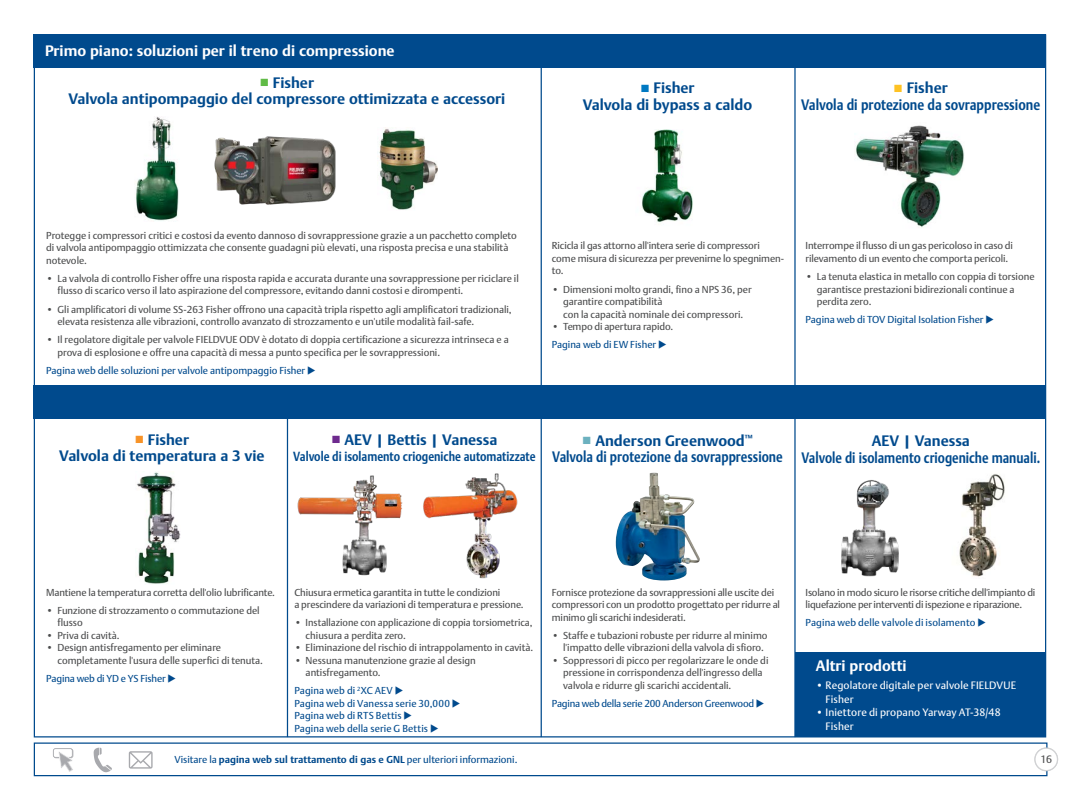
<style>
.page{position:relative;width:1080px;height:810px;background:#fff}
.page>*{position:absolute;margin:0;border:0;box-sizing:border-box;transform-origin:0 0}
.t1{font:700 15px "DTL Argo T";color:#004a8d}
.t2{font:700 15px "DTL Argo T";color:#fff}
.t3{font:700 15px "DTL Argo T";color:#004a8d;scale:.81 1}
.t4{font:700 15px "DTL Argo T";color:#004a8d;scale:.85 1}
.t5{font:700 15px "DTL Argo T";color:#004a8d;scale:.82 1}
.t6{font:700 13.12px "DTL Argo T";color:#004a8d;scale:.83 1}
.t7{font:10.62px/13.8px "DTL Argo T";letter-spacing:.01em;color:#fff}
.t8{font:10.62px "DTL Argo T";color:#4b4c4d}
.t9{font:10px/12.5px "DTL Argo T";letter-spacing:-.005em;color:#4b4c4d}
.Differentiator_Box_t{font:10px "DTL Argo T";color:#004a8d}
.Differentiator_Box_t-2{font:10px "DTL Argo T";letter-spacing:-.02em;color:#004a8d}
.Differentiator_Box_l{font:10px "DTL Argo T";color:#004a8d}
.s1{color:#60bb46}
.s2{color:#0079c2}
.s3{color:#fec224}
.s4{color:#f79328}
.s5{color:#6e2a8e}
.s6{color:#6cb1bf}
.s7{font-weight:700}
</style>
<div class="page">
<svg style="left:94px;top:748px;width:18px;height:24px"></svg>
<svg style="left:129px;top:751px;width:24px;height:18px"></svg>
<svg style="left:53px;top:748px;width:21px;height:24px"></svg>
<div style="left:34px;top:742px;width:1014px;height:34px;border:1px solid #004a8d"></div>
<div style="left:1035px;top:748px;width:23px;height:23px;background:#fff;border-radius:50%"></div>
<div style="left:1034px;top:747px;width:24px;height:24px;border:1px solid #d1d2d4;border-radius:50%"></div>
<div style="left:34px;top:34px;width:1012px;height:34px;background:#004a8d"></div>
<div style="left:34px;top:385px;width:1012px;height:34px;background:#004a8d"></div>
<hr style="left:287px;top:414px;width:1px;height:323px;background:#004a8d">
<hr style="left:541px;top:414px;width:1px;height:323px;background:#004a8d">
<hr style="left:794px;top:414px;width:2px;height:323px;background:#004a8d">
<img style="left:641px;top:129px;width:52px;height:93px">
<hr style="left:541px;top:67px;width:1px;height:324px;background:#004a8d">
<hr style="left:794px;top:67px;width:2px;height:324px;background:#004a8d">
<img style="left:214px;top:136px;width:122px;height:69px">
<img style="left:136px;top:116px;width:43px;height:105px">
<img style="left:377px;top:127px;width:61px;height:83px">
<div style="left:795px;top:652px;width:251px;height:85px;background:#004a8d"></div>
<img style="left:137px;top:472px;width:44px;height:112px">
<img style="left:856px;top:125px;width:108px;height:102px">
<img style="left:616px;top:473px;width:84px;height:108px">
<img style="left:423px;top:473px;width:95px;height:106px">
<img style="left:297px;top:475px;width:106px;height:101px">
<img style="left:841px;top:480px;width:58px;height:97px">
<img style="left:959px;top:474px;width:46px;height:103px">
<p class="t2" style="left:45px;top:42px;width:351px">Primo piano: soluzioni per il treno di compressione</p>
<p class="t1" style="left:260px;top:74px;width:56px"><span class="s1">■</span> Fisher</p>
<p class="t1" style="left:68px;top:90px;width:439px">Valvola antipompaggio del compressore ottimizzata e accessori</p>
<p class="t1" style="left:640px;top:79px;width:56px"><span class="s2">■</span> Fisher</p>
<p class="t1" style="left:583px;top:95px;width:171px">Valvola di bypass a caldo</p>
<p class="t1" style="left:894px;top:79px;width:56px"><span class="s3">■</span> Fisher</p>
<p class="t4" style="left:801px;top:95px;width:283px">Valvola di protezione da sovrappressione</p>
<p class="t9" style="left:46px;top:229px;width:472px">Protegge i compressori critici e costosi da evento dannoso di sovrappressione grazie a un pacchetto completo di valvola antipompaggio ottimizzata che consente guadagni più elevati, una risposta precisa e una stabilità notevole.</p>
<p class="t9" style="left:58px;top:272px;width:463px;text-indent:-11px">• La valvola di controllo Fisher offre una risposta rapida e accurata durante una sovrappressione per riciclare il flusso di scarico verso il lato aspirazione del compressore, evitando danni costosi e dirompenti.</p>
<p class="t9" style="left:58px;top:303px;width:456px;text-indent:-11px">• Gli amplificatori di volume SS-263 Fisher offrono una capacità tripla rispetto agli amplificatori tradizionali, elevata resistenza alle vibrazioni, controllo avanzato di strozzamento e un'utile modalità fail-safe.</p>
<p class="t9" style="left:58px;top:333px;width:453px;text-indent:-11px">• Il regolatore digitale per valvole FIELDVUE ODV è dotato di doppia certificazione a sicurezza intrinseca e a prova di esplosione e offre una capacità di messa a punto specifica per le sovrappressioni.</p>
<p class="Differentiator_Box_t" style="left:46px;top:364px;width:270px">Pagina web delle soluzioni per valvole antipompaggio Fisher ◆</p>
<p class="t9" style="left:552px;top:240px;width:234px">Ricicla il gas attorno all'intera serie di compressori come misura di sicurezza per prevenirne lo spegnimen&shy;to.</p>
<p class="t9" style="left:563px;top:283px;width:190px;text-indent:-11px">• Dimensioni molto grandi, fino a NPS 36, per garantire compatibilità<br>con la capacità nominale dei compressori.</p>
<p class="t9" style="left:552px;top:320px;width:123px">• Tempo di apertura rapido.</p>
<p class="Differentiator_Box_t" style="left:552px;top:339px;width:115px">Pagina web di EW Fisher ◆</p>
<p class="t9" style="left:806px;top:240px;width:209px">Interrompe il flusso di un gas pericoloso in caso di rilevamento di un evento che comporta pericoli.</p>
<p class="t9" style="left:817px;top:270px;width:219px;text-indent:-11px">• La tenuta elastica in metallo con coppia di torsione garantisce prestazioni bidirezionali continue a perdita zero.</p>
<p class="Differentiator_Box_l" style="left:806px;top:314px;width:190px">Pagina web di TOV Digital Isolation Fisher ◆</p>
<p class="t1" style="left:135px;top:431px;width:56px"><span class="s4">■</span> Fisher</p>
<p class="t1" style="left:59px;top:447px;width:207px">Valvola di temperatura a 3 vie</p>
<p class="t1" style="left:331px;top:431px;width:168px"><span class="s5">■</span> AEV | Bettis | Vanessa</p>
<p class="t6" style="left:293px;top:449px;width:293px">Valvole di isolamento criogeniche automatizzate</p>
<p class="t1" style="left:582px;top:432px;width:172px"><span class="s6">■</span> Anderson Greenwood<sup>™</sup></p>
<p class="t5" style="left:552px;top:448px;width:283px">Valvola di protezione da sovrappressione</p>
<p class="t1" style="left:872px;top:432px;width:100px">AEV | Vanessa</p>
<p class="t3" style="left:802px;top:448px;width:296px">Valvole di isolamento criogeniche manuali.</p>
<p class="t9" style="left:46px;top:586px;width:230px">Mantiene la temperatura corretta dell'olio lubrificante.</p>
<p class="t9" style="left:58px;top:604px;width:204px;text-indent:-11px">• Funzione di strozzamento o commutazione del flusso</p>
<p class="t9" style="left:46px;top:629px;width:75px">• Priva di cavità.</p>
<p class="t9" style="left:58px;top:641px;width:207px;text-indent:-11px">• Design antisfregamento per eliminare completamente l'usura delle superfici di tenuta.</p>
<p class="Differentiator_Box_t" style="left:46px;top:672px;width:131px">Pagina web di YD e YS Fisher ◆</p>
<p class="t9" style="left:294px;top:586px;width:231px">Chiusura ermetica garantita in tutte le condizioni<br>a prescindere da variazioni di temperatura e pressione.</p>
<p class="t9" style="left:306px;top:616px;width:228px;text-indent:-11px">• Installazione con applicazione di coppia torsiometrica, chiusura a perdita zero.</p>
<p class="t9" style="left:294px;top:641px;width:240px">• Eliminazione del rischio di intrappolamento in cavità.</p>
<p class="t9" style="left:306px;top:654px;width:172px;text-indent:-11px">• Nessuna manutenzione grazie al design antisfregamento.</p>
<p class="Differentiator_Box_t" style="left:294px;top:685px;width:111px">Pagina web di <sup>2</sup>XC AEV ◆</p>
<p class="Differentiator_Box_t" style="left:294px;top:697px;width:168px">Pagina web di Vanessa serie 30,000 ◆</p>
<p class="Differentiator_Box_t" style="left:294px;top:710px;width:120px">Pagina web di RTS Bettis ◆</p>
<p class="Differentiator_Box_t" style="left:294px;top:722px;width:146px">Pagina web della serie G Bettis ◆</p>
<p class="t9" style="left:552px;top:586px;width:230px">Fornisce protezione da sovrappressioni alle uscite dei compressori con un prodotto progettato per ridurre al minimo gli scarichi indesiderati.</p>
<p class="t9" style="left:563px;top:629px;width:206px;text-indent:-11px">• Staffe e tubazioni robuste per ridurre al minimo l'impatto delle vibrazioni della valvola di sfioro.</p>
<p class="t9" style="left:563px;top:654px;width:207px;text-indent:-11px">• Soppressori di picco per regolarizzare le onde di pressione in corrispondenza dell'ingresso della valvola e ridurre gli scarichi accidentali.</p>
<p class="Differentiator_Box_t-2" style="left:552px;top:697px;width:214px">Pagina web della serie 200 Anderson Greenwood ◆</p>
<p class="t9" style="left:806px;top:586px;width:231px">Isolano in modo sicuro le risorse critiche dell'impianto di liquefazione per interventi di ispezione e riparazione.</p>
<p class="Differentiator_Box_t" style="left:806px;top:617px;width:182px">Pagina web delle valvole di isolamento ◆</p>
<p class="t2" style="left:816px;top:657px;width:92px">Altri prodotti</p>
<p class="t7" style="left:826px;top:678px;width:192px;text-indent:-10px">• Regolatore digitale per valvole FIELDVUE<br>Fisher</p>
<p class="t7" style="left:826px;top:706px;width:177px;text-indent:-10px">• Iniettore di propano Yarway AT-38/48<br>Fisher</p>
<p class="Differentiator_Box_t" style="left:174px;top:754px;width:345px">Visitare la <span class="s7">pagina web sul trattamento di gas e GNL</span> per ulteriori informazioni.</p>
<p class="t8" style="left:1041px;top:753px;width:13px">16</p>
</div>
